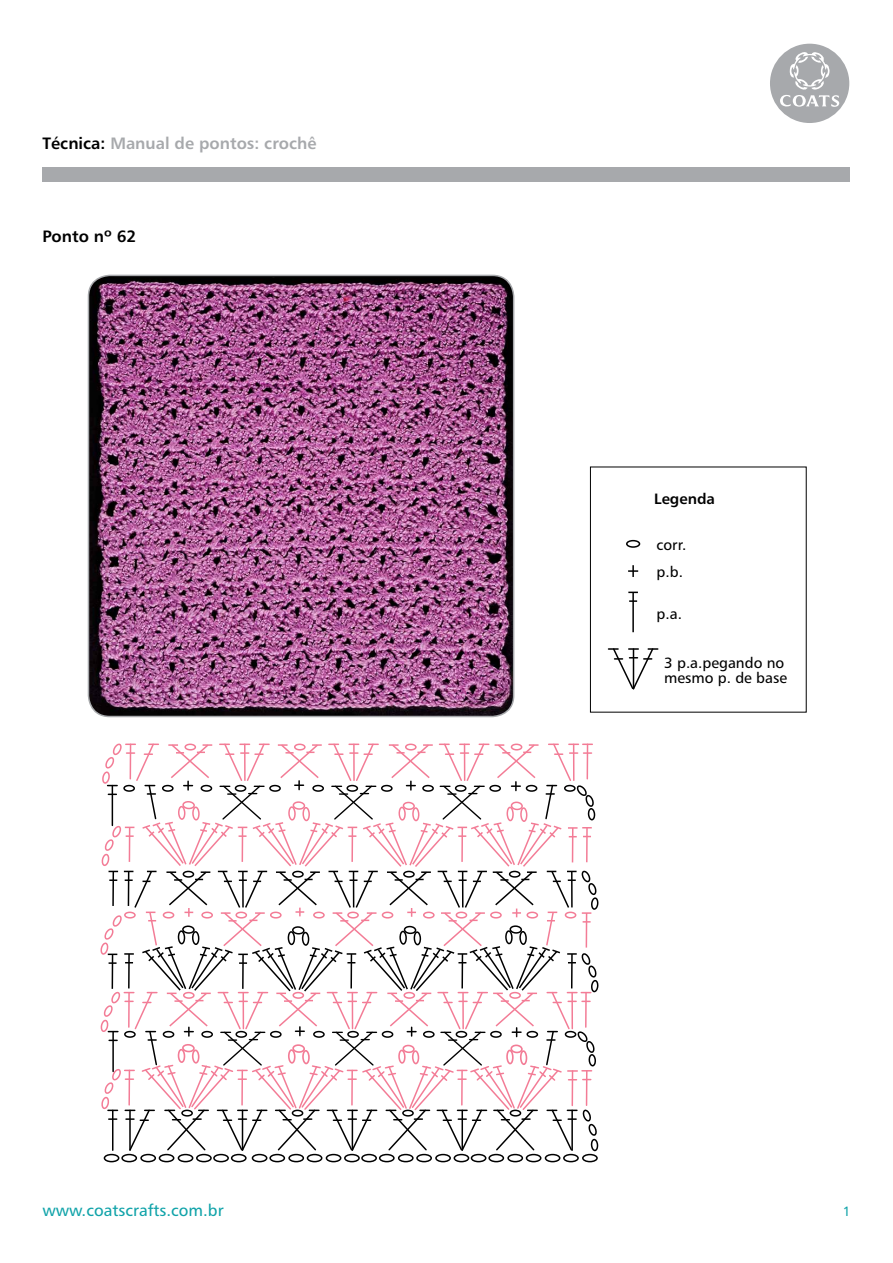
<style>
.page{position:relative;width:893px;height:1263px;background:#fff}
.page>*{position:absolute;margin:0;border:0;box-sizing:border-box;transform-origin:0 0}
.t1{font:16.5px "Humanist 777 BT Bold B";color:#a7a9ac}
.t2{font:16.5px "Humanist 777 BT Roman B";color:#10a3a9}
.t3{font:16.5px "Humanist 777 BT Bold B";color:#000}
.t4{font:15px/15px "Humanist 777 BT Roman B";color:#000}
.t5{font:15px "Humanist 777 BT Bold B";color:#000}
.t6{font:13.5px "Humanist 777 BT Roman B";color:#10a3a9}
.s1{color:#000}
</style>
<div class="page">
<svg style="left:769px;top:43px;width:81px;height:81px"></svg>
<div style="left:770px;top:44px;width:79px;height:79px;background:#a7a9ac;border-radius:50%"></div>
<svg style="left:780px;top:50px;width:59px;height:57px"></svg>
<div style="left:43px;top:168px;width:807px;height:14px;background:#a7a9ac"></div>
<img style="left:88px;top:275px;width:426px;height:441px">
<div style="left:88px;top:275px;width:426px;height:442px;border:2px solid #a7a9ac;border-radius:21px"></div>
<div style="left:626px;top:540px;width:14px;height:8px;border:2px solid #000;border-radius:50%"></div>
<hr style="left:632px;top:592px;width:2px;height:40px;background:#000">
<svg style="left:629px;top:600px;width:8px;height:2px"></svg>
<svg style="left:628px;top:565px;width:10px;height:12px"></svg>
<svg style="left:608px;top:648px;width:50px;height:42px"></svg>
<div style="left:582px;top:1154px;width:16px;height:8px;border:2px solid #000;border-radius:50%"></div>
<div style="left:563px;top:1154px;width:16px;height:8px;border:2px solid #000;border-radius:50%"></div>
<div style="left:545px;top:1154px;width:15px;height:8px;border:2px solid #000;border-radius:50%"></div>
<div style="left:526px;top:1154px;width:15px;height:8px;border:2px solid #000;border-radius:50%"></div>
<div style="left:507px;top:1154px;width:16px;height:8px;border:2px solid #000;border-radius:50%"></div>
<div style="left:488px;top:1154px;width:16px;height:8px;border:2px solid #000;border-radius:50%"></div>
<div style="left:471px;top:1154px;width:15px;height:8px;border:2px solid #000;border-radius:50%"></div>
<div style="left:454px;top:1154px;width:15px;height:8px;border:2px solid #000;border-radius:50%"></div>
<div style="left:435px;top:1154px;width:16px;height:8px;border:2px solid #000;border-radius:50%"></div>
<div style="left:416px;top:1154px;width:16px;height:8px;border:2px solid #000;border-radius:50%"></div>
<div style="left:398px;top:1154px;width:16px;height:8px;border:2px solid #000;border-radius:50%"></div>
<div style="left:379px;top:1154px;width:16px;height:8px;border:2px solid #000;border-radius:50%"></div>
<div style="left:361px;top:1154px;width:16px;height:8px;border:2px solid #000;border-radius:50%"></div>
<div style="left:344px;top:1154px;width:16px;height:8px;border:2px solid #000;border-radius:50%"></div>
<div style="left:326px;top:1154px;width:15px;height:8px;border:2px solid #000;border-radius:50%"></div>
<div style="left:307px;top:1154px;width:15px;height:8px;border:2px solid #000;border-radius:50%"></div>
<div style="left:288px;top:1154px;width:16px;height:8px;border:2px solid #000;border-radius:50%"></div>
<div style="left:269px;top:1154px;width:16px;height:8px;border:2px solid #000;border-radius:50%"></div>
<div style="left:252px;top:1154px;width:15px;height:8px;border:2px solid #000;border-radius:50%"></div>
<div style="left:231px;top:1154px;width:16px;height:8px;border:2px solid #000;border-radius:50%"></div>
<div style="left:213px;top:1154px;width:16px;height:8px;border:2px solid #000;border-radius:50%"></div>
<div style="left:196px;top:1154px;width:16px;height:8px;border:2px solid #000;border-radius:50%"></div>
<div style="left:178px;top:1154px;width:15px;height:8px;border:2px solid #000;border-radius:50%"></div>
<div style="left:159px;top:1154px;width:15px;height:8px;border:2px solid #000;border-radius:50%"></div>
<div style="left:140px;top:1154px;width:16px;height:8px;border:2px solid #000;border-radius:50%"></div>
<div style="left:121px;top:1154px;width:16px;height:8px;border:2px solid #000;border-radius:50%"></div>
<div style="left:104px;top:1154px;width:15px;height:8px;border:2px solid #000;border-radius:50%"></div>
<div style="left:591px;top:980px;width:8px;height:12px;border:2px solid #000;border-radius:50%"></div>
<div style="left:591px;top:897px;width:8px;height:13px;border:2px solid #000;border-radius:50%"></div>
<svg style="left:100px;top:743px;width:498px;height:409px"></svg>
<p class="t1" style="left:43px;top:133px;width:276px"><span class="s1">Técnica:</span> Manual de pontos: crochê</p>
<p class="t3" style="left:43px;top:226px;width:95px">Ponto nº 62</p>
<p class="t5" style="left:654px;top:489px;width:62px">Legenda</p>
<p class="t4" style="left:656px;top:537px;width:32px">corr.</p>
<p class="t4" style="left:656px;top:564px;width:28px">p.b.</p>
<p class="t4" style="left:656px;top:606px;width:27px">p.a.</p>
<p class="t4" style="left:664px;top:655px;width:125px">3 p.a.pegando no mesmo p. de base</p>
<p class="t2" style="left:43px;top:1200px;width:183px">www.coatscrafts.com.br</p>
<p class="t6" style="left:843px;top:1203px;width:9px">1</p>
</div>
